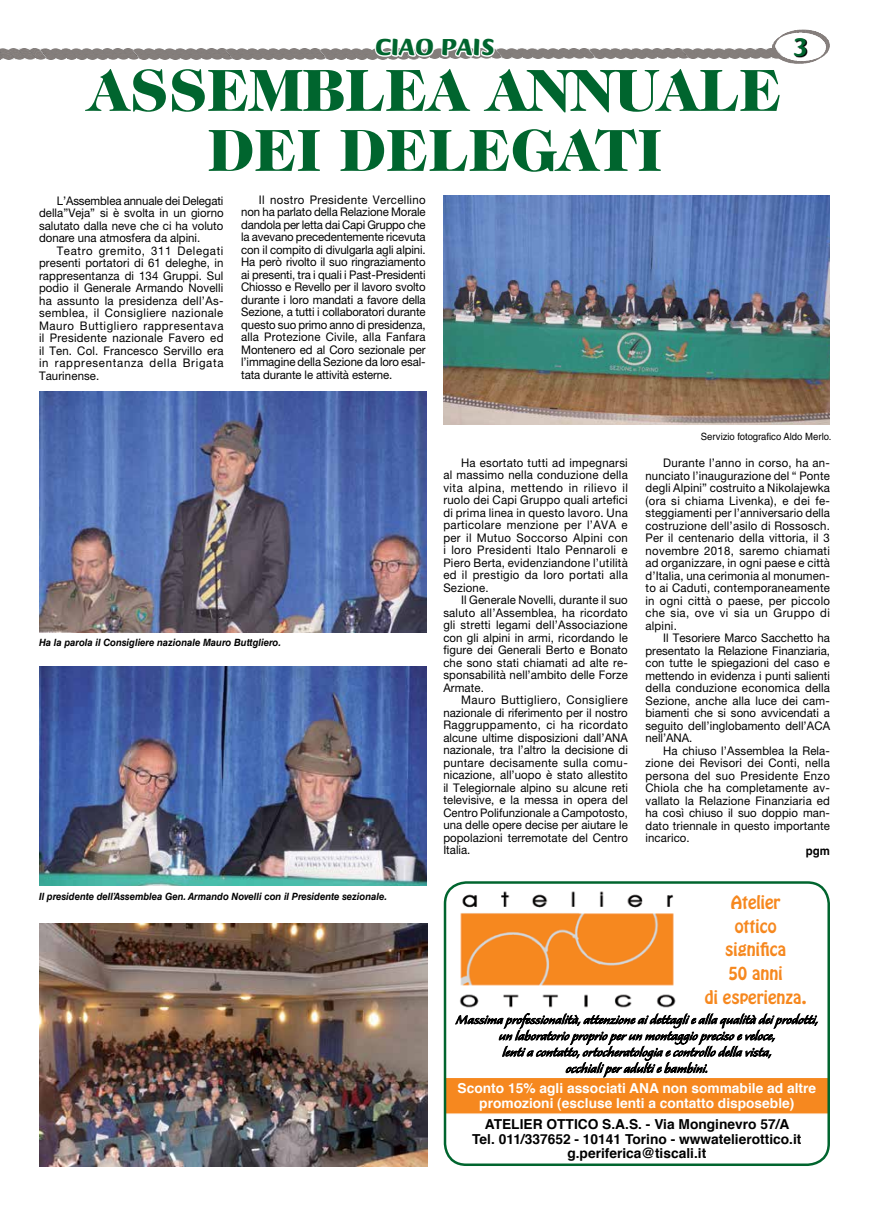
<style>
.page{position:relative;width:869px;height:1205px;background:#fff}
.page>*{position:absolute;margin:0;border:0;box-sizing:border-box;transform-origin:0 0}
.t1{font:900 60px/60px "Caslon 224 Std";color:#00652e;text-align:center}
.t2{font:700 27.5px "Briem Script Std";color:#00652e}
.t3{font:900 25px "Briem Script Std";color:#00652e}
.t4{font:16.25px/23.8px "Hobo";color:#f6881f;text-align:center}
.t5{font:15px/16.2px "Alexa Std";color:#000;text-align:center}
.t6{font:700 13.75px/14.9px "Helvetica";color:#000;text-align:center}
.t7{font:700 13.75px/14.9px "Helvetica";color:#fff;text-align:center}
.t8{font:11.88px/12.5px "Helvetica Neue LT Std";letter-spacing:.01em;color:#000;text-align:justify;scale:.96 1}
.t9{font:700 11.88px "Helvetica LT Std";color:#000;scale:.96 1}
.t10{font:italic 700 10px "Helvetica LT Std";color:#000;scale:.95 1}
.t11{font:10px "Helvetica LT Std";color:#000;scale:.95 1}
</style>
<div class="page">
<img style="left:46px;top:49px;width:86px;height:10px">
<img style="left:132px;top:49px;width:94px;height:10px">
<img style="left:226px;top:49px;width:93px;height:10px">
<img style="left:319px;top:49px;width:54px;height:10px">
<img style="left:496px;top:49px;width:92px;height:10px">
<img style="left:588px;top:49px;width:93px;height:10px">
<img style="left:681px;top:49px;width:90px;height:10px">
<img style="left:1px;top:49px;width:45px;height:10px">
<svg style="left:771px;top:30px;width:58px;height:34px"></svg>
<img style="left:39px;top:923px;width:388px;height:243px">
<img style="left:39px;top:666px;width:387px;height:220px">
<img style="left:443px;top:195px;width:386px;height:230px">
<img style="left:39px;top:392px;width:387px;height:241px">
<div style="left:443px;top:1077px;width:386px;height:37px;background:#f6881f;border:1px solid #fff"></div>
<div style="left:443px;top:881px;width:386px;height:285px;border:2px solid #00652e;border-radius:21px"></div>
<svg style="left:455px;top:1013px;width:362px;height:64px"></svg>
<img style="left:459px;top:891px;width:217px;height:117px">
<svg style="left:373px;top:48px;width:123px;height:11px"></svg>
<h3 class="t3" style="left:375px;top:33px;width:121px">CIAO PAIS</h3>
<h1 class="t1" style="left:88px;top:60px;width:694px">ASSEMBLEA ANNUALE<br>DEI DELEGATI</h1>
<p class="t8" style="left:241px;top:193px;width:194px;text-indent:18px">Il nostro Presidente Vercellino non ha parlato della Relazione Morale dandola per letta dai Capi Gruppo che la avevano precedentemente ricevuta con il compito di divulgarla agli alpini.<br>Ha però rivolto il suo ringraziamento ai presenti, tra i quali i Past-Presidenti Chiosso e Revello per il lavoro svolto durante i loro mandati a favore della Sezione, a tutti i collaboratori durante questo suo primo anno di presidenza, alla Protezione Civile, alla Fanfara Montenero ed al Coro sezionale per l’immagine della Sezione da loro esal&shy;tata durante le attività esterne.</p>
<p class="t8" style="left:39px;top:194px;width:194px;text-indent:18px">L’Assemblea annuale dei Delegati della”Veja” si è svolta in un giorno salutato dalla neve che ci ha voluto donare una atmosfera da alpini.</p>
<p class="t8" style="left:39px;top:244px;width:194px;text-indent:18px">Teatro gremito, 311 Delegati presenti portatori di 61 deleghe, in rappresentanza di 134 Gruppi. Sul podio il Generale Armando Novelli ha assunto la presidenza dell’As&shy;semblea, il Consigliere nazionale Mauro Buttigliero rappresentava il Presidente nazionale Favero ed il Ten. Col. Francesco Servillo era in rappresentanza della Brigata Taurinense.</p>
<h2 class="t2" style="left:793px;top:32px;width:17px">3</h2>
<p class="t10" style="left:39px;top:637px;width:256px">Ha la parola il Consigliere nazionale Mauro Buttgliero.</p>
<p class="t8" style="left:443px;top:456px;width:194px;text-indent:18px">Ha esortato tutti ad impegnarsi al massimo nella conduzione della vita alpina, mettendo in rilievo il ruolo dei Capi Gruppo quali artefici di prima linea in questo lavoro. Una particolare menzione per l’AVA e per il Mutuo Soccorso Alpini con i loro Presidenti Italo Pennaroli e Piero Berta, evidenziandone l’utilità ed il prestigio da loro portati alla Sezione.</p>
<p class="t8" style="left:443px;top:594px;width:193px;text-indent:18px">Il Generale Novelli, durante il suo saluto all’Assemblea, ha ricordato gli stretti legami dell’Associazione con gli alpini in armi, ricordando le figure dei Generali Berto e Bonato che sono stati chiamati ad alte re&shy;sponsabilità nell’ambito delle Forze Armate.</p>
<p class="t8" style="left:443px;top:694px;width:194px;text-indent:18px">Mauro Buttigliero, Consigliere nazionale di riferimento per il nostro Raggruppamento, ci ha ricordato alcune ultime disposizioni dall’ANA nazionale, tra l’altro la decisione di puntare decisamente sulla comu&shy;nicazione, all’uopo è stato allestito il Telegiornale alpino su alcune reti televisive, e la messa in opera del Centro Polifunzionale a Campotosto, una delle opere decise per aiutare le popolazioni terremotate del Centro Italia.</p>
<p class="t11" style="left:700px;top:430px;width:139px">Servizio fotografico Aldo Merlo.</p>
<p class="t8" style="left:645px;top:456px;width:194px;text-indent:18px">Durante l’anno in corso, ha an&shy;nunciato l’inaugurazione del “ Ponte degli Alpini” costruito a Nikolajewka (ora si chiama Livenka), e dei fe&shy;steggiamenti per l’anniversario della costruzione dell’asilo di Rossosch.<br>Per il centenario della vittoria, il 3 novembre 2018, saremo chiamati ad organizzare, in ogni paese e città d’Italia, una cerimonia al monumen&shy;to ai Caduti, contemporaneamente in ogni città o paese, per piccolo che sia, ove vi sia un Gruppo di alpini.</p>
<p class="t8" style="left:645px;top:631px;width:194px;text-indent:18px">Il Tesoriere Marco Sacchetto ha presentato la Relazione Finanziaria, con tutte le spiegazioni del caso e mettendo in evidenza i punti salienti della conduzione economica della Sezione, anche alla luce dei cam&shy;biamenti che si sono avvicendati a seguito dell’inglobamento dell’ACA nell’ANA.</p>
<p class="t8" style="left:645px;top:744px;width:193px;text-indent:18px">Ha chiuso l’Assemblea la Rela&shy;zione dei Revisori dei Conti, nella persona del suo Presidente Enzo Chiola che ha completamente av&shy;vallato la Relazione Finanziaria ed ha così chiuso il suo doppio man&shy;dato triennale in questo importante incarico.</p>
<p class="t9" style="left:805px;top:843px;width:27px">pgm</p>
<p class="t10" style="left:39px;top:890px;width:368px">Il presidente dell’Assemblea Gen. Armando Novelli con il Presidente sezionale.</p>
<h3 class="t4" style="left:704px;top:890px;width:103px">Atelier<br>ottico significa<br>50 anni<br>di esperienza.</h3>
<p class="t5" style="left:455px;top:1012px;width:363px">Massima professionalità, attenzione ai dettagli e alla qualità dei prodotti, un laboratorio proprio per un montaggio preciso e veloce,<br>lenti a contatto, ortocheratologia e controllo della vista,<br>occhiali per adulti e bambini.</p>
<p class="t7" style="left:457px;top:1080px;width:360px">Sconto 15% agli associati ANA non sommabile ad altre promozioni (escluse lenti a contatto disposeble)</p>
<p class="t6" style="left:472px;top:1116px;width:330px">ATELIER OTTICO S.A.S. - Via Monginevro 57/A<br>Tel. 011/337652 - 10141 Torino - wwwatelierottico.it g.periferica@tiscali.it</p>
</div>
